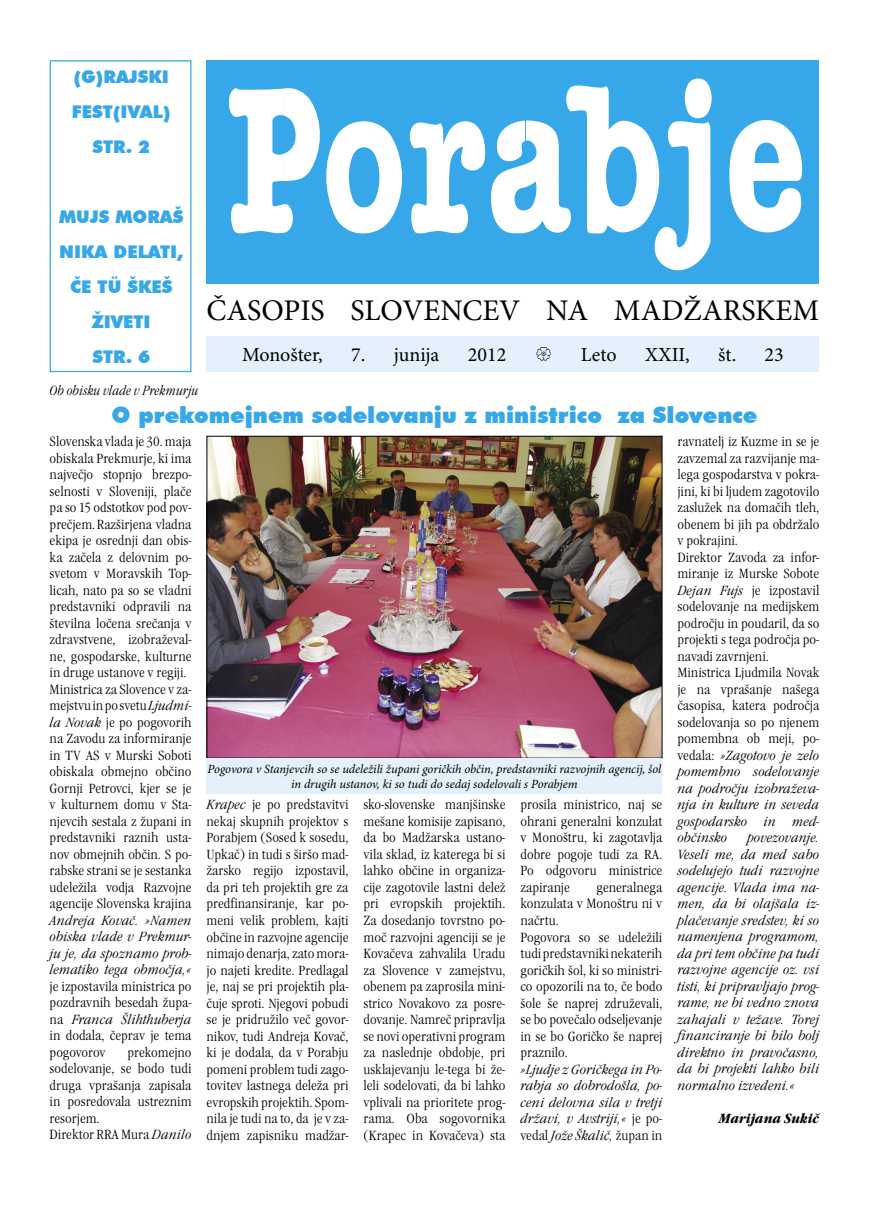
<style>
.page{position:relative;width:869px;height:1205px;background:#fff}
.page>*{position:absolute;margin:0;border:0;box-sizing:border-box;transform-origin:0 0}
.t1{font:30px "Minion Pro";color:#000}
.cím{font:900 22.5px "Futura BT";color:#36a7e9}
.t2{font:20px "Minion Pro";color:#000}
.cím-2{font:900 17.5px/35px "Futura BT";color:#36a7e9}
.ujszoveg{font:13.75px/16.5px "Garamond Itc TEE Ligh Cond";color:#000;text-align:justify;scale:1.1 1}
.ujszoveg-2{font:13.75px/16.5px "Garamond Itc TEE Ligh Cond Ital";color:#000;text-align:justify;scale:1.1 1}
.ujszoveg-3{font:13.75px "Garamond Itc TEE Ligh Cond Ital";color:#000}
.ujalairas{font:italic 700 condensed 13.75px "Garamond Itc TEE";color:#000;scale:1.1 1}
.szoveg{font:italic 12.5px/15px "Minion Pro";letter-spacing:-.005em;color:#000;text-align:center}
.s1{font-family:"Garamond Itc TEE Ligh Cond Ital"}
.s2{font-family:"Garamond Itc TEE Ligh Cond"}
</style>
<div class="page">
<div style="left:206px;top:337px;width:613px;height:35px;background:#e4f0fb"></div>
<div style="left:206px;top:60px;width:613px;height:223px;background:#36a7e9"></div>
<svg style="left:229px;top:79px;width:572px;height:191px"></svg>
<div style="left:50px;top:60px;width:141px;height:312px;border:1px solid #36a7e9"></div>
<img style="left:208px;top:438px;width:452px;height:318px">
<div style="left:206px;top:436px;width:456px;height:322px;border:1px solid #000"></div>
<div style="left:206px;top:758px;width:456px;height:36px;background:#e4f0fb"></div>
<p class="cím-2" style="left:74px;top:59px;width:97px">(G)RAJSKI</p>
<p class="cím-2" style="left:72px;top:94px;width:100px">FEST(IVAL)</p>
<p class="cím-2" style="left:92px;top:129px;width:59px">STR. 2</p>
<p class="cím-2" style="left:59px;top:199px;width:126px">MUJS MORAŠ<br>NIKA DELATI,</p>
<p class="cím-2" style="left:70px;top:269px;width:104px;text-align:center">ČE TÜ ŠKEŠ<br>ŽIVETI</p>
<p class="cím-2" style="left:92px;top:339px;width:59px">STR. 6</p>
<p class="ujszoveg-3" style="left:50px;top:383px;width:150px">Ob obisku vlade v Prekmurju</p>
<p class="t1" style="left:206px;top:292px;width:614px">ČASOPIS SLOVENCEV NA MADŽARSKEM</p>
<p class="t2" style="left:242px;top:343px;width:82px">Monošter,</p>
<p class="t2" style="left:351px;top:343px;width:90px">7. junija</p>
<p class="t2" style="left:467px;top:343px;width:40px">2012</p>
<p class="t2" style="left:580px;top:343px;width:37px">Leto</p>
<p class="t2" style="left:644px;top:343px;width:46px">XXII,</p>
<p class="t2" style="left:718px;top:343px;width:67px">št. 23</p>
<p class="cím" style="left:112px;top:401px;width:647px">O prekomejnem sodelovanju z ministrico za Slovence</p>
<p class="ujszoveg" style="left:50px;top:433px;width:130px">Slovenska vlada je 30. maja obiskala Prekmurje, ki ima največjo stopnjo brezpo&shy;selnosti v Sloveniji, plače pa so 15 odstotkov pod pov&shy;prečjem.Razširjena vladna ekipa je osrednji dan obis&shy;ka začela z delovnim po&shy;svetom v Moravskih Top&shy;licah, nato pa so se vladni predstavniki odpravili na številna ločena srečanja v zdravstvene, izobraževal&shy;ne, gospodarske, kulturne in druge ustanove v regiji.</p>
<p class="ujszoveg" style="left:50px;top:681px;width:131px">Ministrica za Slovence v za&shy;mejstvu in po svetu <span class="s1">Ljudmi&shy;la Novak</span> je po pogovorih na Zavodu za informiranje in TV AS v Murski Soboti obiskala obmejno občino Gornji Petrovci, kjer se je v kulturnem domu v Sta&shy;njevcih sestala z župani in predstavniki raznih usta&shy;nov obmejnih občin. S po&shy;rabske strani se je sestanka udeležila vodja Razvojne agencije Slovenska krajina <span class="s1">Andreja Kovač. »Namen obiska vlade v Prekmur&shy;ju je, da spoznamo prob&shy;lematiko tega območja,« </span>je izpostavila ministrica po pozdravnih besedah župa&shy;na <span class="s1">Franca Šlihthuberja </span>in dodala, čeprav je tema pogovorov</p>
<p class="ujszoveg" style="left:50px;top:1044px;width:130px;text-indent:78px">prekomejno sodelovanje, se bodo tudi druga vprašanja zapisala in posredovala ustreznim resorjem.</p>
<p class="ujszoveg" style="left:50px;top:1126px;width:130px">Direktor RRA Mura <span class="s1">Danilo</span></p>
<p class="szoveg" style="left:207px;top:762px;width:455px">Pogovora v Stanjevcih so se udeležili župani goričkih občin, predstavniki razvojnih agencij, šol in drugih ustanov, ki so tudi do sedaj sodelovali s Porabjem</p>
<p class="ujszoveg" style="left:206px;top:797px;width:130px"><span class="s1">Krapec</span> je po predstavitvi nekaj skupnih projektov s Porabjem (Sosed k sosedu, Upkač) in tudi s širšo mad&shy;žarsko regijo izpostavil, da pri teh projektih gre za predfinansiranje, kar po&shy;meni velik problem, kajti občine in razvojne agencije nimajo denarja, zato mora&shy;jo najeti kredite. Predlagal je, naj se pri projektih pla&shy;čuje sproti. Njegovi pobudi se je pridružilo več govor&shy;nikov, tudi Andreja Kovač, ki je dodala, da v Porabju pomeni problem tudi zago&shy;tovitev lastnega deleža pri evropskih projektih. Spom&shy;nila je tudi na to, da je v za&shy;dnjem zapisniku madžar-</p>
<p class="ujszoveg" style="left:363px;top:797px;width:130px">sko-slovenske manjšinske mešane komisije zapisano, da bo Madžarska ustano&shy;vila sklad, iz katerega bi si lahko občine in organiza&shy;cije zagotovile lastni delež pri evropskih projektih.<br>Za dosedanjo tovrstno po&shy;moč razvojni agenciji se je Kovačeva zahvalila Uradu za Slovence v zamejstvu, obenem pa zaprosila mini&shy;strico Novakovo za posre&shy;dovanje. Namreč pripravlja se novi operativni program za naslednje obdobje, pri usklajevanju le-tega bi že&shy;leli sodelovati, da bi lahko vplivali na prioritete prog&shy;rama. Oba sogovornika (Krapec in Kovačeva) sta</p>
<p class="ujszoveg" style="left:520px;top:797px;width:130px">prosila ministrico, naj se ohrani generalni konzulat v Monoštru, ki zagotavlja dobre pogoje tudi za RA.<br>Po odgovoru ministrice zapiranje</p>
<p class="ujszoveg" style="left:520px;top:879px;width:130px;text-indent:76px">generalnega konzulata v Monoštru ni v načrtu.</p>
<p class="ujszoveg" style="left:520px;top:929px;width:130px">Pogovora so se udeležili tudi predstavniki nekaterih goričkih šol, ki so ministri&shy;co opozorili na to, če bodo šole še naprej združevali, se bo povečalo odseljevanje in se bo Goričko še naprej praznilo.</p>
<p class="ujszoveg-2" style="left:520px;top:1061px;width:131px">»Ljudje z Goričkega in Po&shy;rabja so dobrodošla, po&shy;ceni delovna sila v tretji državi, v Avstriji,« <span class="s2">je po&shy;vedal</span> Jože Škalič, <span class="s2">župan in</span></p>
<p class="ujszoveg" style="left:677px;top:433px;width:130px">ravnatelj iz Kuzme in se je zavzemal za razvijanje ma&shy;lega gospodarstva v pokra&shy;jini, ki bi ljudem zagotovilo zaslužek na domačih tleh, obenem bi jih pa obdržalo v pokrajini.</p>
<p class="ujszoveg" style="left:677px;top:549px;width:130px">Direktor Zavoda za infor&shy;miranje iz Murske Sobote <span class="s1">Dejan Fujs</span> je izpostavil sodelovanje na medijskem področju in poudaril, da so projekti s tega področja po&shy;navadi zavrnjeni.</p>
<p class="ujszoveg" style="left:677px;top:664px;width:131px">Ministrica Ljudmila Novak je na vprašanje našega časopisa, katera področja sodelovanja so po njenem pomembna ob meji, po&shy;vedala: <span class="s1">»Zagotovo je zelo pomembno sodelovanje na področju izobraževa&shy;nja in kulture in seveda gospodarsko in med&shy;občinsko</span></p>
<p class="ujszoveg-2" style="left:677px;top:830px;width:131px;text-indent:70px">povezovanje.<br>Veseli me, da med sabo sodelujejo tudi razvojne agencije. Vlada ima na&shy;men, da bi olajšala iz&shy;plačevanje sredstev, ki so namenjena programom, da pri tem občine pa tudi razvojne agencije oz. vsi tisti, ki pripravljajo prog&shy;rame, ne bi vedno znova zahajali v težave. Torej financiranje bi bilo bolj direktno in pravočasno, da bi projekti lahko bili normalno izvedeni.«</p>
<p class="ujalairas" style="left:718px;top:1110px;width:93px">Marijana Sukič</p>
</div>
